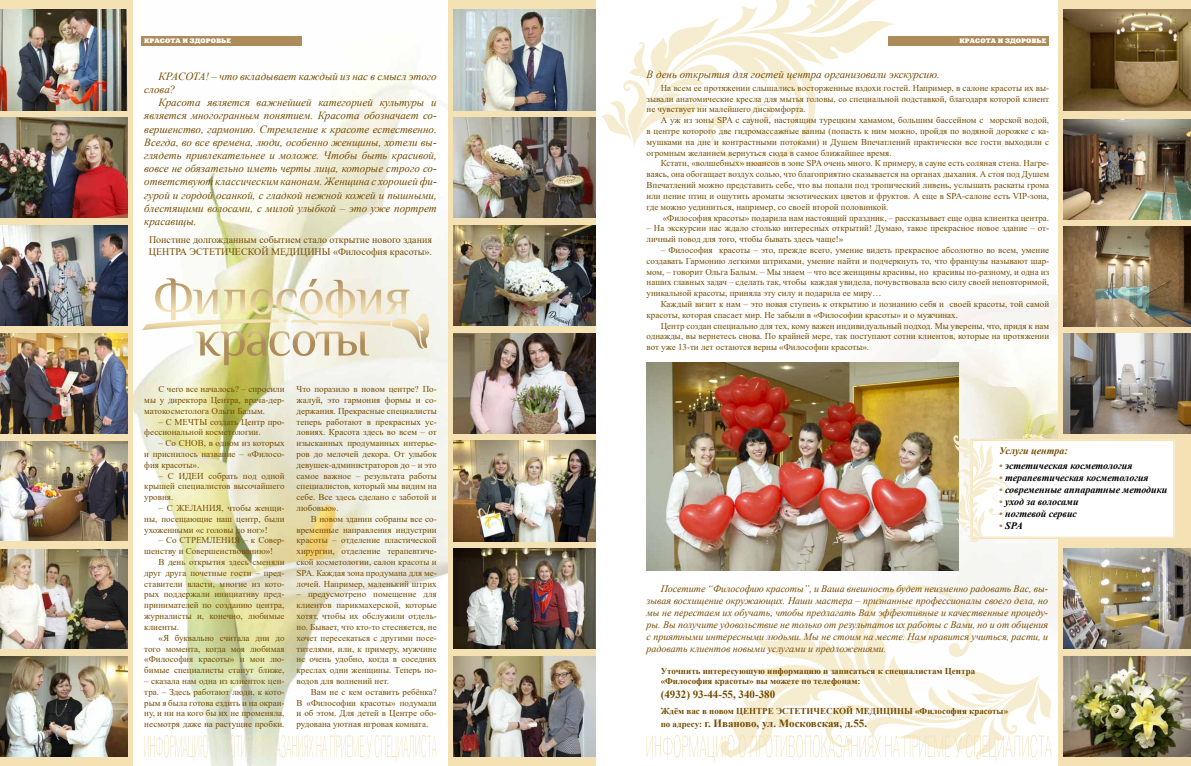
<style>
.page{position:relative;width:1191px;height:766px;background:#fff}
.page>*{position:absolute;margin:0;border:0;box-sizing:border-box;transform-origin:0 0}
.t1{font:italic 11px/13.2px "Times New Roman";color:#754c00}
.t2{font:700 11px "Times New Roman";color:#754c00}
.t3{font:italic 10px/12px "Times New Roman";color:#754c00;text-align:justify}
.t4{font:italic 700 10px "Times New Roman";color:#000}
.t5{font:10px/12px "Times New Roman";color:#754c00}
.t6{font:italic 700 10px "Times New Roman";color:#754c00}
.t7{font:9px/10.8px "Times New Roman";color:#754c00;text-align:justify}
.t8{font:700 9px/10.8px "Times New Roman";color:#754c00}
.t9{font:6.5px "Xenia Extended C";letter-spacing:.005em;color:#fff}
.s1{color:#ad8b5a}
.s2{font-size:9px}
</style>
<div class="page">
<svg style="left:602px;top:0;width:292px;height:167px"></svg>
<img style="left:709px;top:295px;width:349px;height:324px">
<div style="left:0;top:0;width:152px;height:765px;background:#f4e1b4"></div>
<div style="left:1058px;top:0;width:133px;height:765px;background:#f4e1b4"></div>
<div style="left:429px;top:0;width:166px;height:765px;background:#f4e1b4"></div>
<img style="left:133px;top:0;width:315px;height:765px">
<div style="left:141px;top:36px;width:161px;height:10px;background:#ad8b5a"></div>
<div style="left:888px;top:36px;width:161px;height:10px;background:#ad8b5a"></div>
<img style="left:646px;top:362px;width:312px;height:208px">
<img style="left:0;top:10px;width:128px;height:100px">
<img style="left:1063px;top:119px;width:128px;height:100px">
<img style="left:1063px;top:226px;width:128px;height:100px">
<img style="left:1063px;top:548px;width:128px;height:100px">
<img style="left:1063px;top:656px;width:128px;height:100px">
<img style="left:1063px;top:333px;width:128px;height:100px">
<img style="left:1063px;top:10px;width:128px;height:100px">
<img style="left:453px;top:10px;width:142px;height:100px">
<img style="left:0;top:118px;width:128px;height:100px">
<img style="left:453px;top:118px;width:142px;height:100px">
<img style="left:0;top:226px;width:128px;height:99px">
<img style="left:453px;top:225px;width:142px;height:100px">
<img style="left:0;top:333px;width:128px;height:100px">
<img style="left:453px;top:333px;width:142px;height:100px">
<img style="left:0;top:441px;width:128px;height:99px">
<img style="left:453px;top:441px;width:142px;height:100px">
<img style="left:0;top:549px;width:128px;height:99px">
<img style="left:0;top:656px;width:128px;height:100px">
<img style="left:453px;top:548px;width:142px;height:100px">
<img style="left:453px;top:656px;width:142px;height:100px">
<svg style="left:823px;top:579px;width:210px;height:183px"></svg>
<svg style="left:946px;top:434px;width:229px;height:108px"></svg>
<svg style="left:142px;top:278px;width:287px;height:87px"></svg>
<svg style="left:646px;top:605px;width:406px;height:156px"></svg>
<svg style="left:144px;top:734px;width:293px;height:27px"></svg>
<p class="t9" style="left:144px;top:37px;width:88px">Красота и здоровье</p>
<p class="t9" style="left:959px;top:37px;width:88px">Красота и здоровье</p>
<p class="t1" style="left:646px;top:67px;width:295px">В день открытия для гостей центра организовали экскурсию.</p>
<p class="t7" style="left:646px;top:82px;width:404px;text-indent:14px">На всем ее протяжении слышались восторженные вздохи гостей. Например, в салоне красоты их вы&shy;зывали анатомические кресла для мытья головы, со специальной подставкой, благодаря которой клиент не чувствует ни малейшего дискомфорта.</p>
<p class="t7" style="left:646px;top:114px;width:404px;text-indent:14px">А уж из зоны SPA с сауной, настоящим турецким хамамом, большим бассейном с морской водой, в центре которого две гидромассажные ванны (попасть к ним можно, пройдя по водяной дорожке с ка&shy;мушками на дне и контрастными потоками) и Душем Впечатлений практически все гости выходили с огромным желанием вернуться сюда в самое ближайшее время.</p>
<p class="t7" style="left:646px;top:158px;width:404px;text-indent:14px">Кстати, «волшебных» нюансов в зоне SPA очень много. К примеру, в сауне есть соляная стена. Нагре&shy;ваясь, она обогащает воздух солью, что благоприятно сказывается на органах дыхания. А стоя под Душем Впечатлений можно представить себе, что вы попали под тропический ливень, услышать раскаты грома или пение птиц и ощутить ароматы экзотических цветов и фруктов. А еще в SPA-салоне есть VIP-зона, где можно уединиться, например, со своей второй половинкой.</p>
<p class="t7" style="left:662px;top:212px;width:388px">«Философия красоты» подарила нам настоящий праздник, – рассказывает еще одна клиентка центра.</p>
<p class="t7" style="left:646px;top:222px;width:404px">– На экскурсии нас ждало столько интересных открытий! Думаю, такое прекрасное новое здание – от&shy;личный повод для того, чтобы бывать здесь чаще!»</p>
<p class="t7" style="left:646px;top:244px;width:404px;text-indent:14px">– Философия красоты – это, прежде всего, умение видеть прекрасное абсолютно во всем, умение создавать Гармонию легкими штрихами, умение найти и подчеркнуть то, что французы называют шар&shy;мом, – говорит Ольга Балым. – Мы знаем – что все женщины красивы, но красивы по-разному, и одна из наших главных задач – сделать так, чтобы каждая увидела, почувствовала всю силу своей неповторимой, уникальной красоты, приняла эту силу и подарила ее миру…</p>
<p class="t7" style="left:646px;top:298px;width:404px;text-indent:14px">Каждый визит к нам – это новая ступень к открытию и познанию себя и своей красоты, той самой красоты, которая спасает мир. Не забыли в «Философии красоты» и о мужчинах.</p>
<p class="t7" style="left:646px;top:320px;width:404px;text-indent:14px">Центр создан специально для тех, кому важен индивидуальный подход. Мы уверены, что, придя к нам однажды, вы вернетесь снова. По крайней мере, так поступают сотни клиентов, которые на протяжении вот уже 13-ти лет остаются верны «Философии красоты».</p>
<p class="t1" style="left:144px;top:69px;width:294px;text-indent:14px">КРАСОТА! – что вкладывает каждый из нас в смысл этого слова?</p>
<p class="t1" style="left:144px;top:95px;width:294px;text-align:justify;text-indent:14px">Красота является важнейшей категорией культуры и является многогранным понятием. Красота обозначает со&shy;вершенство, гармонию. Стремление к красоте естественно.<br>Всегда, во все времена, люди, особенно женщины, хотели вы&shy;глядеть привлекательнее и моложе. Чтобы быть красивой, вовсе не обязательно иметь черты лица, которые строго со&shy;ответствуют классическим канонам. Женщина с хорошей фи&shy;гурой и гордой осанкой, с гладкой нежной кожей и пышными, блестящими волосами, с милой улыбкой – это уже портрет красавицы.</p>
<p class="t5" style="left:149px;top:233px;width:285px">Поистине долгожданным событием стало открытие нового здания<br>ЦЕНТРА ЭСТЕТИЧЕСКОЙ МЕДИЦИНЫ «Философия красоты».</p>
<p class="t7" style="left:144px;top:383px;width:142px;text-indent:14px">С чего все началось? – спросили мы у директора Центра, врача-дер&shy;матокосметолога Ольги Балым.</p>
<p class="t7" style="left:144px;top:415px;width:142px;text-indent:14px">– С МЕЧТЫ создать Центр про&shy;фессиональной косметологии.</p>
<p class="t7" style="left:144px;top:437px;width:142px;text-indent:14px">– Со СНОВ, в одном из которых и приснилось название – «Филосо&shy;фия красоты».</p>
<p class="t7" style="left:144px;top:469px;width:142px;text-indent:14px">– С ИДЕИ собрать под одной крышей специалистов высочайшего уровня.</p>
<p class="t7" style="left:144px;top:502px;width:142px;text-indent:14px">– С ЖЕЛАНИЯ, чтобы женщи&shy;ны, посещающие наш центр, были ухоженными «с головы до ног»!</p>
<p class="t7" style="left:144px;top:534px;width:142px;text-indent:14px">– Со СТРЕМЛЕНИЯ – к Совер&shy;шенству и Совершенствованию»!</p>
<p class="t7" style="left:144px;top:556px;width:142px;text-indent:14px">В день открытия здесь сменяли друг друга почетные гости – пред&shy;ставители власти, многие из кото&shy;рых поддержали инициативу пред&shy;принимателей по созданию центра, журналисты и, конечно, любимые клиенты.</p>
<p class="t7" style="left:144px;top:631px;width:142px;text-indent:14px">«Я буквально считала дни до того момента, когда моя любимая «Философия красоты» и мои лю&shy;бимые специалисты станут ближе,</p>
<p class="t7" style="left:144px;top:675px;width:142px">– сказала нам одна из клиенток цен&shy;тра. – Здесь работают люди, к кото&shy;рым я была готова ездить и на окраи&shy;ну, и ни на кого бы их не променяла, несмотря даже на растущие пробки.</p>
<p class="t7" style="left:296px;top:383px;width:142px">Что поразило в новом центре? По&shy;жалуй, это гармония формы и со&shy;держания. Прекрасные специалисты теперь работают в прекрасных ус&shy;ловиях. Красота здесь во всем – от изысканных продуманных интерье&shy;ров до мелочей декора. От улыбок девушек-администраторов до – и это самое важное – результата работы специалистов, который мы видим на себе. Все здесь сделано с заботой и любовью».</p>
<p class="t7" style="left:296px;top:513px;width:142px;text-indent:14px">В новом здании собраны все со&shy;временные направления индустрии красоты – отделение пластической хирургии, отделение терапевтиче&shy;ской косметологии, салон красоты и SPA. Каждая зона продумана для ме&shy;лочей. Например, маленький штрих</p>
<p class="t7" style="left:296px;top:588px;width:142px">– предусмотрено помещение для клиентов парикмахерской, которые хотят, чтобы их обслужили отдель&shy;но. Бывает, что кто-то стесняется, не хочет пересекаться с другими посе&shy;тителями, или, к примеру, мужчине не очень удобно, когда в соседних креслах одни женщины. Теперь по&shy;водов для волнений нет.</p>
<p class="t7" style="left:296px;top:685px;width:142px;text-indent:14px">Вам не с кем оставить ребёнка?<br>В «Философии красоты» подумали и об этом. Для детей в Центре обо&shy;рудована уютная игровая комната.</p>
<p class="t6" style="left:999px;top:444px;width:70px">Услуги центра:</p>
<p class="t4" style="left:999px;top:459px;width:135px"><span class="s1">•</span> эстетическая косметология</p>
<p class="t4" style="left:999px;top:471px;width:151px"><span class="s1">•</span> терапевтическая косметология</p>
<p class="t4" style="left:999px;top:483px;width:170px"><span class="s1">•</span> современные аппаратные методики</p>
<p class="t4" style="left:999px;top:495px;width:81px"><span class="s1">•</span> уход за волосами</p>
<p class="t4" style="left:999px;top:507px;width:79px"><span class="s1">•</span> ногтевой сервис</p>
<p class="t4" style="left:999px;top:519px;width:25px"><span class="s1">•</span> SPA</p>
<p class="t3" style="left:646px;top:582px;width:403px;text-indent:14px">Посетите “Философию красоты”, и Ваша внешность будет неизменно радовать Вас, вы&shy;зывая восхищение окружающих. Наши мастера – признанные профессионалы своего дела, но мы не перестаем их обучать, чтобы предлагать Вам эффективные и качественные процеду&shy;ры. Вы получите удовольствие не только от результатов их работы с Вами, но и от общения с приятными интересными людьми. Мы не стоим на месте. Нам нравится учиться, расти, и радовать клиентов новыми услугами и предложениями.</p>
<p class="t8" style="left:660px;top:664px;width:316px">Уточнить интересующую информацию и записаться к специалистам Центра «Философия красоты» вы можете по телефонам:</p>
<p class="t2" style="left:660px;top:685px;width:116px">(4932) 93-44-55, 340-380</p>
<p class="t8" style="left:660px;top:705px;width:349px">Ждём вас в новом ЦЕНТРЕ ЭСТЕТИЧЕСКОЙ МЕДИЦИНЫ «Философия красоты»</p>
<p class="t2" style="left:660px;top:715px;width:208px"><span class="s2">по адресу:</span> г. Иваново, ул. Московская, д.55.</p>
</div>
